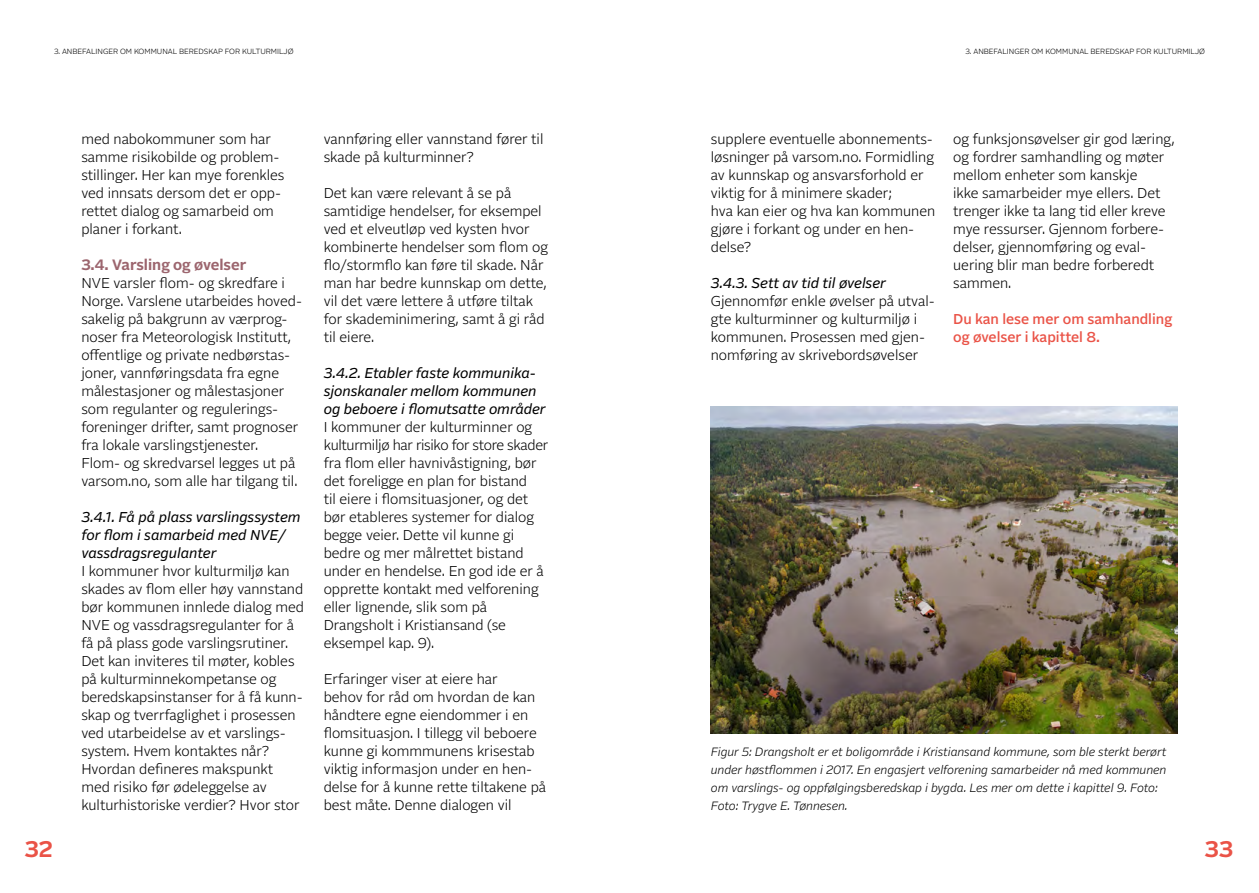
<style>
.page{position:relative;width:1259px;height:893px;background:#fff}
.page>*{position:absolute;margin:0;border:0;box-sizing:border-box;transform-origin:0 0}
.t1{font:700 22.5px "Alrightv 2 Normal LP";color:#ea5347}
.t2{font:700 15px "Alrightv 2 Normal LP";color:#9c656e}
.t3{font:300 14.25px/18px "Alrightv 2 Normal LP";color:#000}
.t4{font:italic 14.25px/18px "Alrightv 2 Normal LP";color:#000}
.t5{font:500 14.25px/18px "Alrightv 2 Normal LP";color:#ea5347}
.t6{font:italic 300 12px/18px "Alrightv 2 Normal LP";color:#000}
.t7{font:300 7.5px "Alrightv 2 Normal LP";color:#000}
</style>
<div class="page">
<img style="left:711px;top:406px;width:466px;height:328px">
<p class="t7" style="left:54px;top:46px;width:241px">3. ANBEFALINGER OM KOMMUNAL BEREDSKAP FOR KULTURMILJØ</p>
<p class="t7" style="left:965px;top:46px;width:241px">3. ANBEFALINGER OM KOMMUNAL BEREDSKAP FOR KULTURMILJØ</p>
<p class="t3" style="left:81px;top:129px;width:205px">med nabokommuner som har samme risikobilde og problem&shy;stillinger. Her kan mye forenkles ved innsats dersom det er opp&shy;rettet dialog og samarbeid om planer i forkant.</p>
<p class="t2" style="left:81px;top:254px;width:166px">3.4. Varsling og øvelser</p>
<p class="t3" style="left:81px;top:273px;width:222px">NVE varsler flom- og skredfare i Norge. Varslene utarbeides hoved&shy;sakelig på bakgrunn av værprog&shy;noser fra Meteorologisk Institutt, offentlige og private nedbørstas&shy;joner, vannføringsdata fra egne målestasjoner og målestasjoner som regulanter og regulerings&shy;foreninger drifter, samt prognoser fra lokale varslingstjenester.<br>Flom- og skredvarsel legges ut på varsom.no, som alle har tilgang til.</p>
<p class="t4" style="left:81px;top:507px;width:221px">3.4.1. Få på plass varslingssystem for flom i samarbeid med NVE/ vassdragsregulanter</p>
<p class="t3" style="left:81px;top:561px;width:224px">I kommuner hvor kulturmiljø kan skades av flom eller høy vannstand bør kommunen innlede dialog med<br>NVE og vassdragsregulanter for å få på plass gode varslingsrutiner.<br>Det kan inviteres til møter, kobles på kulturminnekompetanse og beredskapsinstanser for å få kunn&shy;skap og tverrfaglighet i prosessen ved utarbeidelse av et varslings&shy;system. Hvem kontaktes når?<br>Hvordan defineres makspunkt med risiko før ødeleggelse av kulturhistoriske verdier? Hvor stor</p>
<p class="t3" style="left:324px;top:129px;width:221px">vannføring eller vannstand fører til skade på kulturminner?</p>
<p class="t3" style="left:324px;top:183px;width:226px">Det kan være relevant å se på samtidige hendelser, for eksempel ved et elveutløp ved kysten hvor kombinerte hendelser som flom og flo/stormflo kan føre til skade. Når man har bedre kunnskap om dette, vil det være lettere å utføre tiltak for skademinimering, samt å gi råd til eiere.</p>
<p class="t4" style="left:324px;top:363px;width:223px">3.4.2. Etabler faste kommunika&shy;sjonskanaler mellom kommunen og beboere i flomutsatte områder</p>
<p class="t3" style="left:324px;top:417px;width:226px">I kommuner der kulturminner og kulturmiljø har risiko for store skader fra flom eller havnivåstigning, bør det foreligge en plan for bistand<br>til eiere i flomsituasjoner, og det bør etableres systemer for dialog begge veier. Dette vil kunne gi bedre og mer målrettet bistand under en hendelse. En god ide er å opprette kontakt med velforening eller lignende, slik som på<br>Drangsholt i Kristiansand (se eksempel kap. 9).</p>
<p class="t3" style="left:324px;top:669px;width:224px">Erfaringer viser at eiere har<br>behov for råd om hvordan de kan håndtere egne eiendommer i en flomsituasjon. I tillegg vil beboere kunne gi kommmunens krisestab viktig informasjon under en hen&shy;delse for å kunne rette tiltakene på best måte. Denne dialogen vil</p>
<p class="t3" style="left:711px;top:129px;width:226px">supplere eventuelle abonnements&shy;løsninger på varsom.no. Formidling av kunnskap og ansvarsforhold er viktig for å minimere skader;<br>hva kan eier og hva kan kommunen gjøre i forkant og under en hen&shy;delse?</p>
<p class="t4" style="left:711px;top:273px;width:176px">3.4.3. Sett av tid til øvelser</p>
<p class="t3" style="left:711px;top:291px;width:225px">Gjennomfør enkle øvelser på utval&shy;gte kulturminner og kulturmiljø i kommunen. Prosessen med gjen&shy;nomføring av skrivebordsøvelser</p>
<p class="t3" style="left:953px;top:129px;width:223px">og funksjonsøvelser gir god læring, og fordrer samhandling og møter mellom enheter som kanskje<br>ikke samarbeider mye ellers. Det trenger ikke ta lang tid eller kreve mye ressurser. Gjennom forbere&shy;delser, gjennomføring og eval&shy;uering blir man bedre forberedt sammen.</p>
<p class="t5" style="left:953px;top:309px;width:220px">Du kan lese mer om samhandling og øvelser i kapittel 8.</p>
<p class="t6" style="left:711px;top:742px;width:457px">Figur 5: Drangsholt er et boligområde i Kristiansand kommune, som ble sterkt berørt under høstflommen i 2017. En engasjert velforening samarbeider nå med kommunen om varslings- og oppfølgingsberedskap i bygda. Les mer om dette i kapittel 9. Foto:<br>Foto: Trygve E. Tønnesen.</p>
<h1 class="t1" style="left:25px;top:833px;width:30px">32</h1>
<h1 class="t1" style="left:1205px;top:833px;width:27px">33</h1>
</div>
